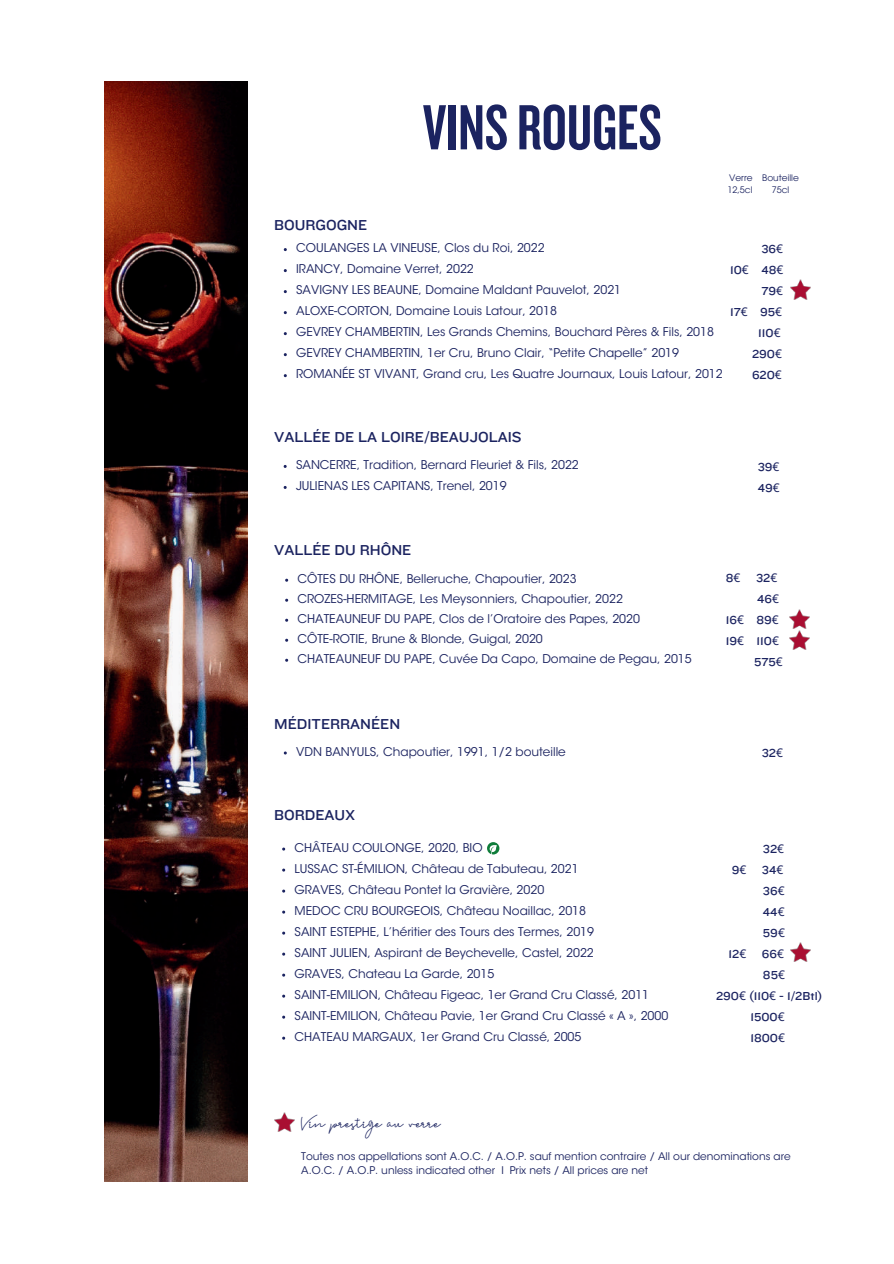
<style>
.page{position:relative;width:894px;height:1264px;background:#fff}
.page>*{position:absolute;margin:0;border:0;box-sizing:border-box;transform-origin:0 0}
.t1{font:66.3px "Knockout HTF48 Featherweight";color:#1b2360}
.t2{font:22.5px "Madelon Script";color:#1b2360}
.t3{font:15px "Knockout HTF32 Junior Cruiserwt";color:#1b2360}
.t4{font:12px/21px "ITC Avant Garde Std";color:#1b2360}
.t5{font:12px/21px "Knockout HTF32 Junior Cruiserwt";color:#1b2360}
.t6{font:10.5px/14px "ITC Avant Garde Std";color:#1b2360}
.t7{font:9px/12px "ITC Avant Garde Pro";color:#1b2360}
.s1{font-family:"Noto Sans"}
</style>
<div class="page">
<img style="left:104px;top:81px;width:143px;height:1100px">
<img style="left:274px;top:1112px;width:20px;height:19px">
<img style="left:789px;top:609px;width:20px;height:19px">
<img style="left:789px;top:630px;width:20px;height:19px">
<img style="left:790px;top:942px;width:20px;height:19px">
<svg style="left:487px;top:842px;width:12px;height:12px"></svg>
<img style="left:790px;top:280px;width:20px;height:19px">
<p class="t3" style="left:274px;top:217px;width:95px">BOURGOGNE</p>
<h1 class="t1" style="left:422px;top:94px;width:240px">VINS ROUGES</h1>
<p class="t7" style="left:727px;top:172px;width:27px">Verre<br>12,5cl</p>
<p class="t7" style="left:762px;top:172px;width:38px;text-align:center">Bouteille<br>75cl</p>
<p class="t4" style="left:296px;top:237px;width:428px">COULANGES LA VINEUSE, Clos du Roi, 2022<br>IRANCY, Domaine Verret, 2022<br>SAVIGNY LES BEAUNE, Domaine Maldant Pauvelot, 2021<br>ALOXE-CORTON, Domaine Louis Latour, 2018<br>GEVREY CHAMBERTIN, Les Grands Chemins, Bouchard Pères &amp; Fils, 2018<br>GEVREY CHAMBERTIN, 1er Cru, Bruno Clair, “Petite Chapelle” 2019<br>ROMANÉE ST VIVANT, Grand cru, Les Quatre Journaux, Louis Latour, 2012</p>
<p class="t5" style="left:730px;top:239px;width:55px;text-align:right">36<span class="s1">€<br></span>10<span class="s1">€</span> 48<span class="s1">€<br></span>79<span class="s1">€<br></span>17<span class="s1">€</span> 95<span class="s1">€<br></span>110<span class="s1">€<br></span>290<span class="s1">€<br></span>620<span class="s1">€</span></p>
<p class="t3" style="left:274px;top:429px;width:249px">VALLÉE DE LA LOIRE/BEAUJOLAIS</p>
<p class="t4" style="left:296px;top:454px;width:284px">SANCERRE, Tradition, Bernard Fleuriet &amp; Fils, 2022<br>JULIENAS LES CAPITANS, Trenel, 2019</p>
<p class="t5" style="left:757px;top:456px;width:23px">39<span class="s1">€<br></span>49<span class="s1">€</span></p>
<p class="t3" style="left:274px;top:541px;width:139px">VALLÉE DU RHÔNE</p>
<p class="t4" style="left:297px;top:568px;width:395px;line-height:20px">CÔTES DU RHÔNE, Belleruche, Chapoutier, 2023<br>CROZES-HERMITAGE, Les Meysonniers, Chapoutier, 2022<br>CHATEAUNEUF DU PAPE, Clos de l’Oratoire des Papes, 2020<br>CÔTE-ROTIE, Brune &amp; Blonde, Guigal, 2020<br>CHATEAUNEUF DU PAPE, Cuvée Da Capo, Domaine de Pegau, 2015</p>
<p class="t5" style="left:725px;top:567px;width:16px">8<span class="s1">€</span></p>
<p class="t5" style="left:756px;top:567px;width:23px">32<span class="s1">€</span></p>
<p class="t5" style="left:757px;top:588px;width:23px">46<span class="s1">€</span></p>
<p class="t5" style="left:725px;top:609px;width:54px">16<span class="s1">€</span> 89<span class="s1">€</span></p>
<p class="t5" style="left:725px;top:630px;width:54px">19<span class="s1">€</span> 110<span class="s1">€</span></p>
<p class="t5" style="left:753px;top:651px;width:30px">575<span class="s1">€</span></p>
<p class="t3" style="left:274px;top:715px;width:128px">MÉDITERRANÉEN</p>
<p class="t4" style="left:296px;top:740px;width:271px">VDN BANYULS, Chapoutier, 1991, 1/2 bouteille</p>
<p class="t5" style="left:761px;top:742px;width:23px">32<span class="s1">€</span></p>
<p class="t3" style="left:274px;top:806px;width:83px">BORDEAUX</p>
<p class="t4" style="left:294px;top:836px;width:375px">CHÂTEAU COULONGE, 2020, BIO<br>LUSSAC ST-ÉMILION, Château de Tabuteau, 2021<br>GRAVES, Château Pontet la Gravière, 2020<br>MEDOC CRU BOURGEOIS, Château Noaillac, 2018<br>SAINT ESTEPHE, L’héritier des Tours des Termes, 2019<br>SAINT JULIEN, Aspirant de Beychevelle, Castel, 2022<br>GRAVES, Chateau La Garde, 2015<br>SAINT-EMILION, Château Figeac, 1er Grand Cru Classé, 2011<br>SAINT-EMILION, Château Pavie, 1er Grand Cru Classé « A », 2000<br>CHATEAU MARGAUX, 1er Grand Cru Classé, 2005</p>
<h2 class="t2" style="left:301px;top:1109px;width:141px">Vin prestige au verre</h2>
<p class="t5" style="left:762px;top:838px;width:23px">32<span class="s1">€</span></p>
<p class="t5" style="left:731px;top:859px;width:16px">9<span class="s1">€</span></p>
<p class="t5" style="left:761px;top:859px;width:24px">34<span class="s1">€<br></span>36<span class="s1">€<br></span>44<span class="s1">€<br></span>59<span class="s1">€</span></p>
<p class="t5" style="left:728px;top:943px;width:19px">12<span class="s1">€</span></p>
<p class="t5" style="left:761px;top:943px;width:23px">66<span class="s1">€</span></p>
<p class="t5" style="left:762px;top:964px;width:23px">85<span class="s1">€</span></p>
<p class="t5" style="left:716px;top:985px;width:108px">290<span class="s1">€</span> (110<span class="s1">€</span> - 1/2Btl)</p>
<p class="t5" style="left:750px;top:1006px;width:36px">1500<span class="s1">€</span></p>
<p class="t5" style="left:750px;top:1027px;width:36px">1800<span class="s1">€</span></p>
<p class="t6" style="left:301px;top:1149px;width:491px">Toutes nos appellations sont A.O.C. / A.O.P. sauf mention contraire / All our denominations are<br>A.O.C. / A.O.P. unless indicated other I Prix nets / All prices are net</p>
</div>
